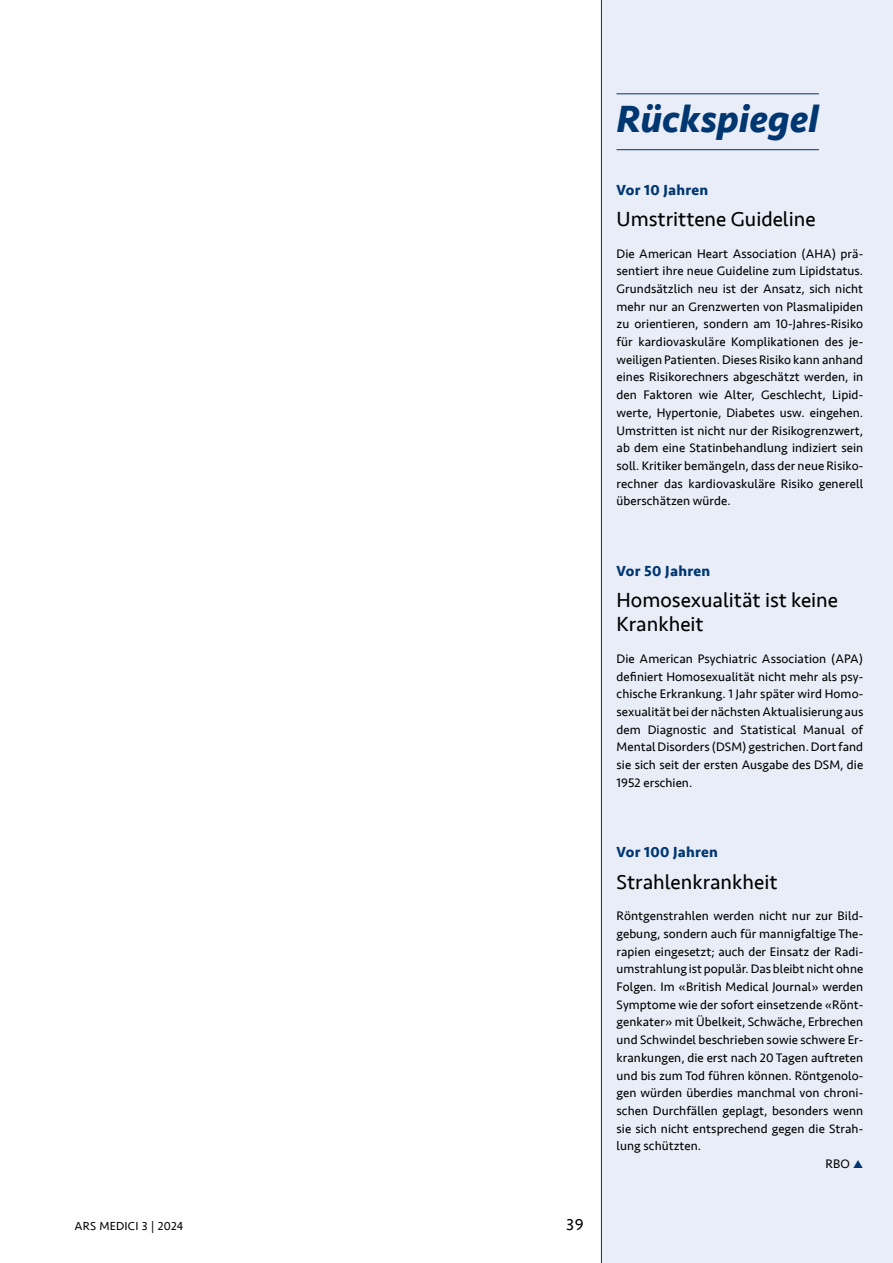
<style>
.page{position:relative;width:893px;height:1263px;background:#fff}
.page>*{position:absolute;margin:0;border:0;box-sizing:border-box;transform-origin:0 0}
.t1{font:italic 700 39px "Seravek";letter-spacing:-.005em;color:#003770}
.t2{font:21px/24px "Seravek";color:#000}
.t3{font:16.5px "Seravek";color:#000}
.t4{font:700 15px "Seravek";letter-spacing:.02em;color:#003770}
.t5{font:12.75px/17.7px "Seravek";letter-spacing:.005em;color:#000;text-align:justify}
.t6{font:12px "Seravek";letter-spacing:.02em;color:#000}
.s1{color:#003770}
</style>
<div class="page">
<div style="left:601px;top:0;width:292px;height:1263px;background:#e9edf8"></div>
<hr style="left:616px;top:94px;width:203px;height:1px;background:#003770">
<hr style="left:616px;top:149px;width:203px;height:1px;background:#003770">
<p class="t6" style="left:74px;top:1217px;width:110px">ARS MEDICI 3 | 2024</p>
<p class="t3" style="left:566px;top:1212px;width:19px">39</p>
<h1 class="t1" style="left:616px;top:87px;width:204px">Rückspiegel</h1>
<p class="t4" style="left:617px;top:178px;width:93px">Vor 10 Jahren</p>
<h2 class="t2" style="left:617px;top:207px;width:200px">Umstrittene Guideline</h2>
<p class="t5" style="left:617px;top:244px;width:248px">Die American Heart Association (AHA) prä&shy;sentiert ihre neue Guideline zum Lipidstatus.<br>Grundsätzlich neu ist der Ansatz, sich nicht mehr nur an Grenzwerten von Plasmalipiden zu orientieren, sondern am 10-Jahres-Risiko für kardiovaskuläre Komplikationen des je&shy;weiligen Patienten. Dieses Risiko kann anhand eines Risikorechners abgeschätzt werden, in den Faktoren wie Alter, Geschlecht, Lipid&shy;werte, Hypertonie, Diabetes usw. eingehen.<br>Umstritten ist nicht nur der Risikogrenzwert, ab dem eine Statinbehandlung indiziert sein soll. Kritiker bemängeln, dass der neue Risiko&shy;rechner das kardiovaskuläre Risiko generell überschätzen würde.</p>
<p class="t4" style="left:617px;top:559px;width:95px">Vor 50 Jahren</p>
<h2 class="t2" style="left:617px;top:588px;width:223px">Homosexualität ist keine<br>Krankheit</h2>
<p class="t5" style="left:617px;top:650px;width:248px">Die American Psychiatric Association (APA) definiert Homosexualität nicht mehr als psy&shy;chische Erkrankung. 1 Jahr später wird Homo&shy;sexualität bei der nächsten Aktualisierung aus dem Diagnostic and Statistical Manual of Mental Disorders (DSM) gestrichen. Dort fand sie sich seit der ersten Ausgabe des DSM, die 1952 erschien.</p>
<p class="t4" style="left:617px;top:840px;width:103px">Vor 100 Jahren</p>
<h2 class="t2" style="left:617px;top:870px;width:162px">Strahlenkrankheit</h2>
<p class="t5" style="left:617px;top:907px;width:248px">Röntgenstrahlen werden nicht nur zur Bild-</p>
<p class="t5" style="left:617px;top:925px;width:248px">gebung, sondern auch für mannigfaltige The-</p>
<p class="t5" style="left:617px;top:942px;width:248px">rapien eingesetzt; auch der Einsatz der Radi-</p>
<p class="t5" style="left:617px;top:960px;width:248px">umstrahlung ist populär. Das bleibt nicht ohne</p>
<p class="t5" style="left:617px;top:978px;width:248px">Folgen. Im «British Medical Journal» werden</p>
<p class="t5" style="left:617px;top:996px;width:248px">Symptome wie der sofort einsetzende «Rönt-</p>
<p class="t5" style="left:617px;top:1013px;width:248px">genkater» mit Übelkeit, Schwäche, Erbrechen</p>
<p class="t5" style="left:617px;top:1031px;width:248px">und Schwindel beschrieben sowie schwere Er-</p>
<p class="t5" style="left:617px;top:1049px;width:248px">krankungen, die erst nach 20 Tagen auftreten</p>
<p class="t5" style="left:617px;top:1066px;width:248px">und bis zum Tod führen können. Röntgenolo-</p>
<p class="t5" style="left:617px;top:1084px;width:248px">gen würden überdies manchmal von chroni-</p>
<p class="t5" style="left:617px;top:1102px;width:248px">schen Durchfällen geplagt, besonders wenn</p>
<p class="t5" style="left:617px;top:1119px;width:248px">sie sich nicht entsprechend gegen die Strah-</p>
<p class="t5" style="left:617px;top:1137px;width:86px">lung schützten.</p>
<p class="t5" style="left:826px;top:1155px;width:39px">RBO <span class="s1">▲</span></p>
</div>
